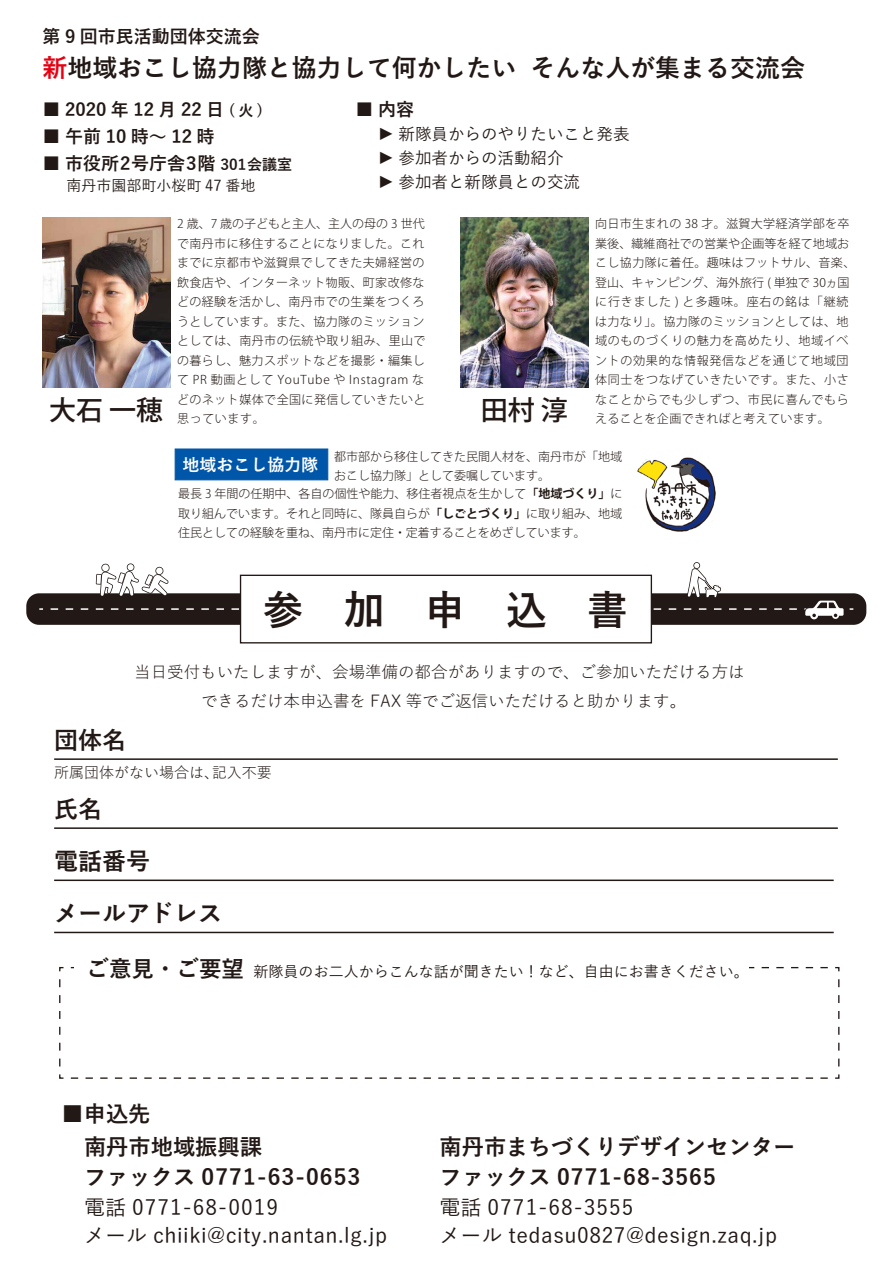
<style>
.page{position:relative;width:893px;height:1263px;background:#fff}
.page>*{position:absolute;margin:0;border:0;box-sizing:border-box;transform-origin:0 0}
.t1{font:700 40.5px "Yu Gothic";letter-spacing:1em;color:#221815}
.t2{font:500 27px "Koz Go Pr 6 N";color:#221815}
.t3{font:700 24.9px "Yu Gothic";color:#221815}
.t4{font:700 24px/52.2px "Yu Gothic";color:#221815}
.t5{font:700 22.5px "Yu Gothic";color:#221815}
.t6{font:700 22.2px/30px "Yu Gothic";color:#221815}
.t7{font:500 21px/28.5px "Yu Gothic";letter-spacing:.025em;color:#221815}
.t8{font:700 18px "Yu Gothic";letter-spacing:.125em;color:#221815}
.t9{font:700 18px "Yu Gothic";letter-spacing:.025em;color:#221815}
.t10{font:700 18px "Yu Gothic";color:#221815}
.t11{font:700 16.95px "Yu Gothic";color:#fff}
.t12{font:16.5px/28.5px "Yu Gothic";color:#221815;text-align:center}
.t13{font:500 16.5px/24px "Yu Gothic";color:#221815}
.t14{font:500 15px "Yu Gothic";color:#221815}
.t15{font:15px "Yu Gothic";color:#221815}
.t16{font:300 12px/19.5px "Koz Go Pr 6 N";letter-spacing:.03em;color:#221815;text-align:justify}
.t17{font:300 12px/19.5px "Koz Go Pr 6 N";color:#221815}
.s1{color:#e60012}
.s2{font-size:15px}
.s3{font-size:13.5px}
.s4{font-weight:700}
</style>
<div class="page">
<img style="left:42px;top:217px;width:128px;height:171px">
<img style="left:460px;top:217px;width:128px;height:171px">
<div style="left:26px;top:593px;width:840px;height:32px;background:#221815;border-radius:13px"></div>
<div style="left:240px;top:575px;width:412px;height:68px;background:#fff;border:1px solid #221815"></div>
<svg style="left:51px;top:562px;width:802px;height:59px"></svg>
<div style="left:175px;top:449px;width:153px;height:31px;background:#0057a9;border:1px solid #0057a9"></div>
<img style="left:637px;top:457px;width:79px;height:75px">
<svg style="left:59px;top:1074px;width:769px;height:5px"></svg>
<svg style="left:59px;top:966px;width:5px;height:100px"></svg>
<svg style="left:71px;top:966px;width:769px;height:6px"></svg>
<svg style="left:835px;top:979px;width:5px;height:100px"></svg>
<div style="left:75px;top:955px;width:674px;height:29px;background:#fff"></div>
<hr style="left:54px;top:758px;width:784px;height:2px;background:#221815">
<hr style="left:54px;top:827px;width:784px;height:2px;background:#221815">
<hr style="left:54px;top:879px;width:780px;height:2px;background:#221815">
<hr style="left:54px;top:932px;width:780px;height:1px;background:#221815">
<h3 class="t10" style="left:42px;top:26px;width:219px">第 9 回市民活動団体交流会</h3>
<h3 class="t3" style="left:42px;top:54px;width:764px"><span class="s1">新</span>地域おこし協力隊と協力して何かしたい そんな人が集まる交流会</h3>
<h3 class="t8" style="left:42px;top:99px;width:222px">■2020年12月22日<span class="s2">(火)</span></h3>
<h3 class="t8" style="left:42px;top:126px;width:173px">■午前10時～12時</h3>
<h3 class="t9" style="left:43px;top:153px;width:251px">■ 市役所2号庁舎3階 <span class="s2">301会議室</span></h3>
<p class="t14" style="left:43px;top:171px;width:215px">　 南丹市園部町小桜町 47 番地</p>
<h3 class="t10" style="left:355px;top:99px;width:60px">■ 内容</h3>
<h3 class="t13" style="left:378px;top:119px;width:253px"><span class="s3">▶</span> 新隊員からのやりたいこと発表<span class="s3">▶</span> 参加者からの活動紹介<br><span class="s3">▶</span> 参加者と新隊員との交流</h3>
<h2 class="t2" style="left:49px;top:395px;width:116px">大石 一穂</h2>
<p class="t16" style="left:177px;top:214px;width:250px">2 歳、7 歳の子どもと主人、主人の母の 3 世代で南丹市に移住することになりました。これまでに京都市や滋賀県でしてきた夫婦経営の飲食店や、インターネット物販、町家改修などの経験を活かし、南丹市での生業をつくろうとしています。また、協力隊のミッションとしては、南丹市の伝統や取り組み、里山での暮らし、魅力スポットなどを撮影・編集して PR 動画として YouTube や Instagram などのネット媒体で全国に発信していきたいと思っています。</p>
<h2 class="t2" style="left:481px;top:395px;width:89px">田村 淳</h2>
<p class="t16" style="left:595px;top:214px;width:262px;text-align:left">向日市生まれの 38 才。滋賀大学経済学部を卒業後、繊維商社での営業や企画等を経て地域おこし協力隊に着任。趣味はフットサル、音楽、登山、キャンピング、海外旅行 ( 単独で 30ヵ国に行きました ) と多趣味。座右の銘は「継続は力なり」。協力隊のミッションとしては、地域のものづくりの魅力を高めたり、地域イベントの効果的な情報発信などを通じて地域団体同士をつなげていきたいです。また、小さなことからでも少しずつ、市民に喜んでもらえることを企画できればと考えています。</p>
<p class="t17" style="left:334px;top:447px;width:289px">都市部から移住してきた民間人材を、南丹市が「地域おこし協力隊」として委嘱しています。</p>
<p class="t16" style="left:178px;top:484px;width:446px">最長 3 年間の任期中、各自の個性や能力、移住者視点を生かして<span class="s4">「地域づくり」</span>に取り組んでいます。それと同時に、隊員自らが<span class="s4">「しごとづくり」</span>に取り組み、地域住民としての経験を重ね、南丹市に定住 ・ 定着することをめざしています。</p>
<h3 class="t11" style="left:183px;top:455px;width:137px">地域おこし協力隊</h3>
<h1 class="t1" style="left:263px;top:588px;width:366px">参加申込書</h1>
<h3 class="t4" style="left:54px;top:715px;width:73px">団体名</h3>
<h3 class="t12" style="left:134px;top:656px;width:612px">当日受付もいたしますが、会場準備の都合がありますので、ご参加いただける方はできるだけ本申込書を FAX 等でご返信いただけると助かります。</h3>
<p class="t15" style="left:54px;top:759px;width:219px">所属団体がない場合は、記入不要</p>
<h3 class="t4" style="left:54px;top:784px;width:97px">氏名<br>電話番号</h3>
<h3 class="t4" style="left:54px;top:888px;width:169px">メールアドレス</h3>
<h3 class="t5" style="left:87px;top:956px;width:159px">ご意見・ご要望</h3>
<p class="t14" style="left:254px;top:958px;width:496px">新隊員のお二人からこんな話が聞きたい！など、自由にお書きください。</p>
<h3 class="t6" style="left:62px;top:1099px;width:90px">■申込先</h3>
<h3 class="t6" style="left:84px;top:1132px;width:278px">南丹市地域振興課<br>ファックス 0771-63-0653</h3>
<h3 class="t7" style="left:84px;top:1190px;width:305px">電話 0771-68-0019<br>メール chiiki@city.nantan.lg.jp</h3>
<h3 class="t6" style="left:440px;top:1132px;width:357px">南丹市まちづくりデザインセンターファックス 0771-68-3565</h3>
<h3 class="t7" style="left:440px;top:1190px;width:339px">電話 0771-68-3555<br>メール tedasu0827@design.zaq.jp</h3>
</div>
